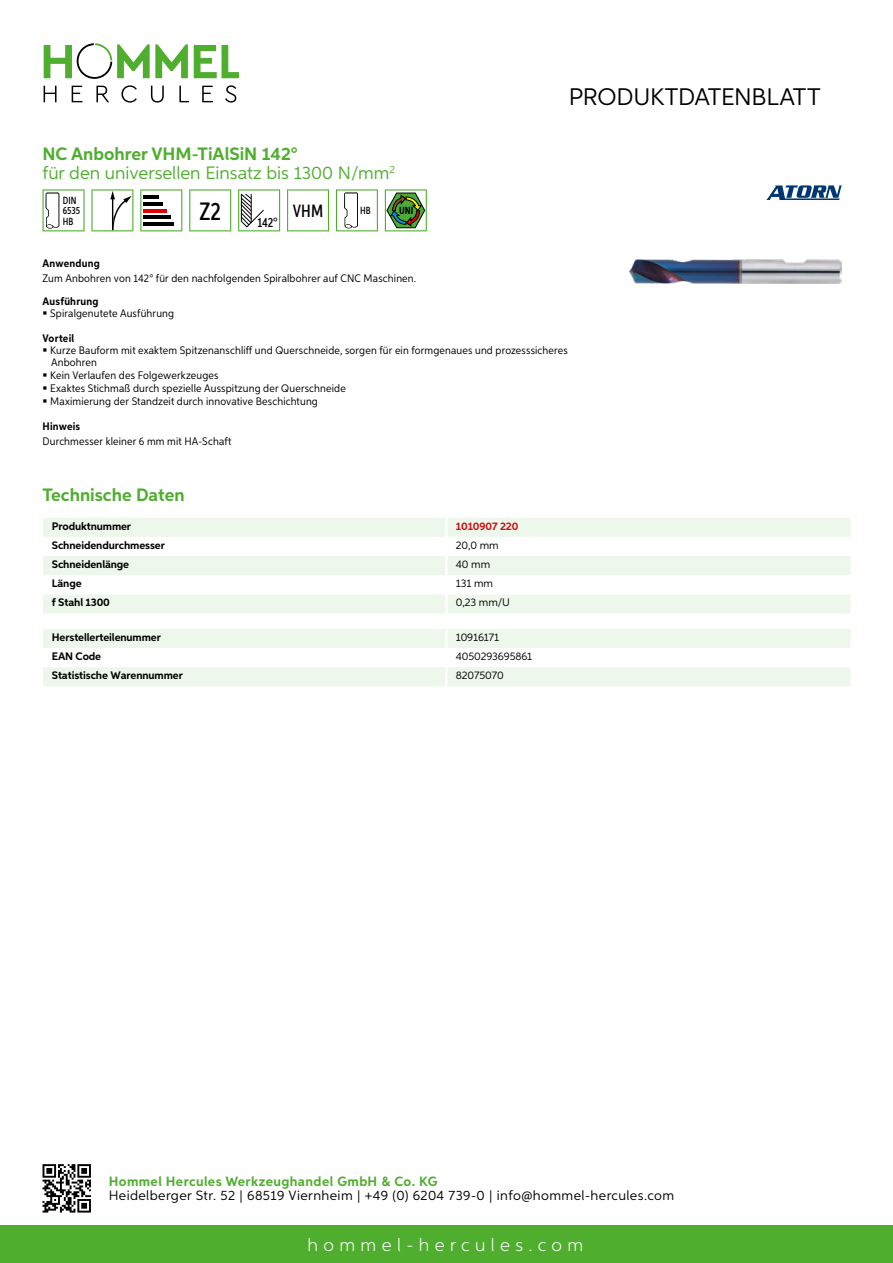
<style>
.page{position:relative;width:893px;height:1263px;background:#fff}
.page>*{position:absolute;margin:0;border:0;box-sizing:border-box;transform-origin:0 0}
.t1{font:500 25.2px "Aspira XX Nar";color:#000}
.t2{font:24px "Aspira";letter-spacing:-.01em;color:#000}
.t3{font:18px/19.8px "Aspira";color:#50ae2f}
.t4{font:300 18px "Aspira";letter-spacing:.3em;color:#fff}
.t5{font:700 18px "Aspira";color:#50ae2f}
.t6{font:500 17.85px "Aspira XX Nar";color:#000}
.t7{font:13.5px "Aspira";letter-spacing:.03em;color:#000}
.t8{font:700 13.5px "Aspira";letter-spacing:.03em;color:#50ae2f}
.t9{font:500 13.35px "Aspira XX Nar";color:#000}
.t10{font:10.95px/12.6px "Aspira Nar";letter-spacing:.015em;color:#000}
.t11{font:700 10.95px "Aspira";letter-spacing:-.01em;color:#000}
.t12{font:10.95px "Aspira";letter-spacing:-.01em;color:#000}
.t13{font:700 10.95px "Aspira Nar";letter-spacing:.02em;color:#000}
.t14{font:700 10.95px "Aspira";letter-spacing:-.01em;color:#cd1013}
.t15{font:500 10.35px/10.4px "Aspira XX Nar";color:#000}
.t16{font:700 10.35px "Aspira XX Nar";color:#000}
.s1{font-weight:700}
</style>
<div class="page">
<div style="left:0;top:1226px;width:893px;height:37px;background:#50ae2f"></div>
<svg style="left:43px;top:1164px;width:48px;height:48px"></svg>
<svg style="left:194px;top:45px;width:45px;height:33px"></svg>
<svg style="left:44px;top:43px;width:144px;height:36px"></svg>
<svg style="left:44px;top:86px;width:13px;height:16px"></svg>
<svg style="left:72px;top:86px;width:10px;height:16px"></svg>
<svg style="left:96px;top:86px;width:13px;height:16px"></svg>
<svg style="left:121px;top:85px;width:16px;height:18px"></svg>
<svg style="left:151px;top:86px;width:13px;height:17px"></svg>
<svg style="left:179px;top:86px;width:10px;height:16px"></svg>
<svg style="left:202px;top:86px;width:11px;height:16px"></svg>
<svg style="left:225px;top:85px;width:11px;height:18px"></svg>
<div style="left:43px;top:518px;width:807px;height:95px;background:#eef7eb"></div>
<svg style="left:43px;top:537px;width:807px;height:57px"></svg>
<hr style="left:445px;top:518px;width:3px;height:19px;background:#fff">
<hr style="left:445px;top:537px;width:3px;height:19px;background:#fff">
<hr style="left:445px;top:556px;width:3px;height:19px;background:#fff">
<hr style="left:445px;top:575px;width:3px;height:19px;background:#fff">
<hr style="left:445px;top:594px;width:3px;height:19px;background:#fff">
<svg style="left:43px;top:629px;width:807px;height:57px"></svg>
<hr style="left:445px;top:667px;width:3px;height:19px;background:#fff">
<svg style="left:43px;top:189px;width:42px;height:42px"></svg>
<svg style="left:91px;top:189px;width:42px;height:42px"></svg>
<svg style="left:140px;top:189px;width:42px;height:42px"></svg>
<hr style="left:144px;top:196px;width:15px;height:3px;background:#000">
<hr style="left:144px;top:202px;width:19px;height:4px;background:#000">
<hr style="left:144px;top:209px;width:23px;height:3px;background:#e3000b">
<hr style="left:144px;top:216px;width:27px;height:3px;background:#000">
<hr style="left:144px;top:222px;width:30px;height:4px;background:#000">
<svg style="left:189px;top:189px;width:42px;height:42px"></svg>
<svg style="left:238px;top:189px;width:42px;height:42px"></svg>
<svg style="left:287px;top:189px;width:42px;height:42px"></svg>
<svg style="left:336px;top:189px;width:42px;height:42px"></svg>
<svg style="left:385px;top:189px;width:42px;height:42px"></svg>
<img style="left:629px;top:259px;width:213px;height:25px">
<svg style="left:766px;top:185px;width:76px;height:15px"></svg>
<h3 class="t3" style="left:43px;top:143px;width:354px"><span class="s1">NC Anbohrer VHM-TiAlSiN 142°<br></span>für den universellen Einsatz bis 1300 N/mm<sup>2</sup></h3>
<p class="t15" style="left:63px;top:195px;width:19px">DIN<br>6535<br>HB</p>
<h1 class="t1" style="left:200px;top:196px;width:23px">Z2</h1>
<p class="t9" style="left:258px;top:215px;width:22px">142°</p>
<h3 class="t6" style="left:293px;top:200px;width:32px">VHM</h3>
<p class="t15" style="left:360px;top:205px;width:12px">HB</p>
<p class="t16" style="left:399px;top:205px;width:16px">UNI</p>
<h2 class="t2" style="left:569px;top:82px;width:253px">Produktdatenblatt</h2>
<p class="t13" style="left:43px;top:257px;width:59px">Anwendung</p>
<p class="t10" style="left:43px;top:272px;width:375px">Zum Anbohren von 142° für den nachfolgenden Spiralbohrer auf CNC Maschinen.</p>
<p class="t13" style="left:43px;top:294px;width:58px">Ausführung</p>
<p class="t10" style="left:50px;top:307px;width:126px">Spiralgenutete Ausführung</p>
<p class="t13" style="left:43px;top:331px;width:33px">Vorteil</p>
<p class="t10" style="left:50px;top:344px;width:519px">Kurze Bauform mit exaktem Spitzenanschliff und Querschneide, sorgen für ein formgenaues und prozesssicheres Anbohren<br>Kein Verlaufen des Folgewerkzeuges<br>Exaktes Stichmaß durch spezielle Ausspitzung der Querschneide<br>Maximierung der Standzeit durch innovative Beschichtung</p>
<p class="t13" style="left:43px;top:419px;width:39px">Hinweis</p>
<p class="t10" style="left:43px;top:435px;width:190px">Durchmesser kleiner 6 mm mit HA-Schaft</p>
<h3 class="t5" style="left:43px;top:484px;width:144px">Technische Daten</h3>
<p class="t11" style="left:52px;top:519px;width:81px">Produktnummer</p>
<p class="t14" style="left:456px;top:519px;width:64px">1010907 220</p>
<p class="t11" style="left:52px;top:538px;width:115px">Schneidendurchmesser</p>
<p class="t12" style="left:456px;top:538px;width:44px">20,0 mm</p>
<p class="t11" style="left:52px;top:557px;width:79px">Schneidenlänge</p>
<p class="t12" style="left:456px;top:557px;width:36px">40 mm</p>
<p class="t11" style="left:52px;top:577px;width:31px">Länge</p>
<p class="t12" style="left:456px;top:577px;width:39px">131 mm</p>
<p class="t11" style="left:52px;top:596px;width:60px">f Stahl 1300</p>
<p class="t12" style="left:456px;top:596px;width:54px">0,23 mm/U</p>
<p class="t11" style="left:52px;top:630px;width:111px">Herstellerteilenummer</p>
<p class="t12" style="left:456px;top:630px;width:45px">10916171</p>
<p class="t11" style="left:52px;top:649px;width:51px">EAN Code</p>
<p class="t12" style="left:456px;top:649px;width:78px">4050293695861</p>
<p class="t11" style="left:52px;top:668px;width:132px">Statistische Warennummer</p>
<p class="t12" style="left:456px;top:669px;width:49px">82075070</p>
<p class="t8" style="left:109px;top:1172px;width:330px">Hommel Hercules Werkzeughandel GmbH &amp; Co. KG</p>
<p class="t7" style="left:109px;top:1187px;width:567px">Heidelberger Str. 52 | 68519 Viernheim | +49 (0) 6204 739-0 | info@hommel-hercules.com</p>
<h3 class="t4" style="left:307px;top:1234px;width:277px">hommel-hercules.com</h3>
</div>
